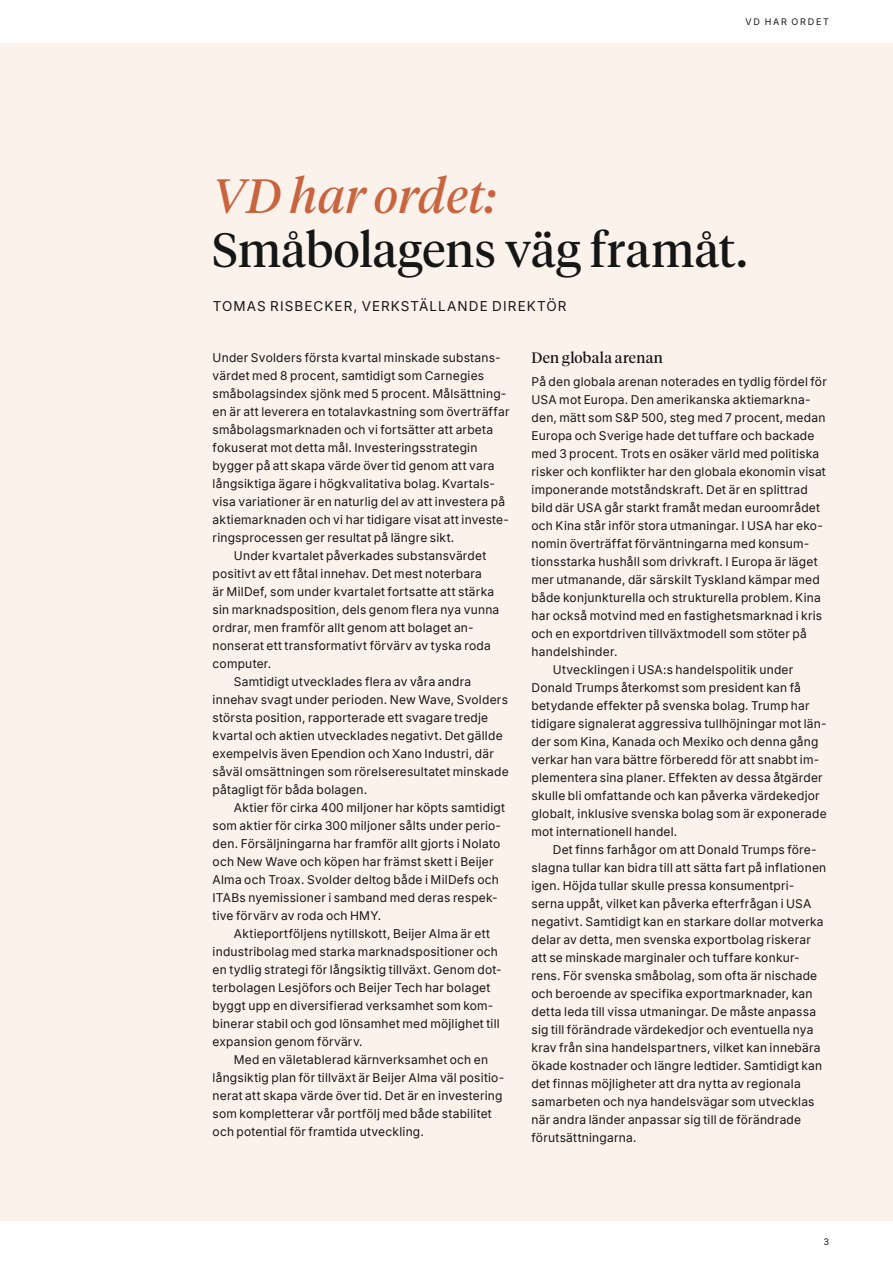
<style>
.page{position:relative;width:893px;height:1263px;background:#fff}
.page>*{position:absolute;margin:0;border:0;box-sizing:border-box;transform-origin:0 0}
.t1{font:48px "Tiempos Headline";letter-spacing:.01em;color:#151616}
.t2{font:italic 48px "Tiempos Headline";letter-spacing:.01em;color:#c8653f}
.t3{font:15px "Tiempos Headline";letter-spacing:.02em;color:#151616}
.t4{font:13.5px "Inter";letter-spacing:.085em;color:#151616}
.t5{font:12px "Inter";letter-spacing:.02em;color:#151616}
.t6{font:9px "Inter";color:#151616}
</style>
<div class="page">
<div style="left:0;top:43px;width:893px;height:1177px;background:#fcf2ec"></div>
<p class="t6" style="left:746px;top:15px;width:36px">VD har</p>
<p class="t6" style="left:792px;top:15px;width:9px">ordet</p>
<h1 class="t2" style="left:213px;top:163px;width:285px">VD har ordet:</h1>
<h1 class="t1" style="left:213px;top:217px;width:536px">Småbolagens väg framåt.</h1>
<p class="t4" style="left:213px;top:296px;width:355px">TOMAS RISBECKER, VERKSTÄLLANDE DIREKTÖR</p>
<p class="t5" style="left:213px;top:348px;width:289px">Under Svolders första kvartal minskade substans-</p>
<p class="t5" style="left:213px;top:366px;width:273px">värdet med 8 procent, samtidigt som Carnegies</p>
<p class="t5" style="left:213px;top:384px;width:295px">småbolagsindex sjönk med 5 procent. Målsättning-</p>
<p class="t5" style="left:213px;top:402px;width:298px">en är att leverera en totalavkastning som överträffar</p>
<p class="t5" style="left:213px;top:420px;width:282px">småbolagsmarknaden och vi fortsätter att arbeta</p>
<p class="t5" style="left:213px;top:438px;width:266px">fokuserat mot detta mål. Investeringsstrategin</p>
<p class="t5" style="left:213px;top:456px;width:283px">bygger på att skapa värde över tid genom att vara</p>
<p class="t5" style="left:213px;top:474px;width:284px">långsiktiga ägare i högkvalitativa bolag. Kvartals-</p>
<p class="t5" style="left:213px;top:492px;width:294px">visa variationer är en naturlig del av att investera på</p>
<p class="t5" style="left:213px;top:510px;width:298px">aktiemarknaden och vi har tidigare visat att investe-</p>
<p class="t5" style="left:213px;top:528px;width:243px">ringsprocessen ger resultat på längre sikt.</p>
<p class="t5" style="left:234px;top:546px;width:254px">Under kvartalet påverkades substansvärdet</p>
<p class="t5" style="left:213px;top:564px;width:271px">positivt av ett fåtal innehav. Det mest noterbara</p>
<p class="t5" style="left:213px;top:582px;width:283px">är MilDef, som under kvartalet fortsatte att stärka</p>
<p class="t5" style="left:213px;top:600px;width:288px">sin marknadsposition, dels genom flera nya vunna</p>
<p class="t5" style="left:213px;top:618px;width:263px">ordrar, men framför allt genom att bolaget an-</p>
<p class="t5" style="left:213px;top:636px;width:280px">nonserat ett transformativt förvärv av tyska roda</p>
<p class="t5" style="left:213px;top:654px;width:60px">computer.</p>
<p class="t5" style="left:234px;top:672px;width:239px">Samtidigt utvecklades flera av våra andra</p>
<p class="t5" style="left:213px;top:690px;width:297px">innehav svagt under perioden. New Wave, Svolders</p>
<p class="t5" style="left:213px;top:708px;width:277px">största position, rapporterade ett svagare tredje</p>
<p class="t5" style="left:213px;top:726px;width:292px">kvartal och aktien utvecklades negativt. Det gällde</p>
<p class="t5" style="left:213px;top:744px;width:283px">exempelvis även Ependion och Xano Industri, där</p>
<p class="t5" style="left:213px;top:762px;width:298px">såväl omsättningen som rörelseresultatet minskade</p>
<p class="t5" style="left:213px;top:780px;width:156px">påtagligt för båda bolagen.</p>
<p class="t5" style="left:234px;top:798px;width:273px">Aktier för cirka 400 miljoner har köpts samtidigt</p>
<p class="t5" style="left:213px;top:816px;width:290px">som aktier för cirka 300 miljoner sålts under perio-</p>
<p class="t5" style="left:213px;top:834px;width:289px">den. Försäljningarna har framför allt gjorts i Nolato</p>
<p class="t5" style="left:213px;top:852px;width:283px">och New Wave och köpen har främst skett i Beijer</p>
<p class="t5" style="left:213px;top:870px;width:288px">Alma och Troax. Svolder deltog både i MilDefs och</p>
<p class="t5" style="left:213px;top:888px;width:287px">ITABs nyemissioner i samband med deras respek-</p>
<p class="t5" style="left:213px;top:906px;width:170px">tive förvärv av roda och H MY.</p>
<p class="t5" style="left:234px;top:924px;width:258px">Aktieportföljens nytillskott, Beijer Alma är ett</p>
<p class="t5" style="left:213px;top:942px;width:287px">industribolag med starka marknadspositioner och</p>
<p class="t5" style="left:213px;top:960px;width:291px">en tydlig strategi för långsiktig tillväxt. Genom dot-</p>
<p class="t5" style="left:213px;top:978px;width:279px">terbolagen Lesjöfors och Beijer Tech har bolaget</p>
<p class="t5" style="left:213px;top:996px;width:282px">byggt upp en diversifierad verksamhet som kom-</p>
<p class="t5" style="left:213px;top:1014px;width:289px">binerar stabil och god lönsamhet med möjlighet till</p>
<p class="t5" style="left:213px;top:1032px;width:152px">expansion genom förvärv.</p>
<p class="t5" style="left:234px;top:1050px;width:256px">Med en väletablerad kärnverksamhet och en</p>
<p class="t5" style="left:213px;top:1068px;width:293px">långsiktig plan för tillväxt är Beijer Alma väl positio-</p>
<p class="t5" style="left:213px;top:1086px;width:292px">nerat att skapa värde över tid. Det är en investering</p>
<p class="t5" style="left:213px;top:1104px;width:281px">som kompletterar vår portfölj med både stabilitet</p>
<p class="t5" style="left:213px;top:1122px;width:213px">och potential för framtida utveckling.</p>
<p class="t3" style="left:531px;top:348px;width:133px">Den globala arenan</p>
<p class="t5" style="left:531px;top:372px;width:297px">På den globala arenan noterades en tydlig fördel för</p>
<p class="t5" style="left:531px;top:390px;width:280px">USA mot Europa. Den amerikanska aktiemarkna-</p>
<p class="t5" style="left:531px;top:408px;width:295px">den, mätt som S&amp;P 500, steg med 7 procent, medan</p>
<p class="t5" style="left:531px;top:426px;width:284px">Europa och Sverige hade det tuffare och backade</p>
<p class="t5" style="left:531px;top:444px;width:289px">med 3 procent. Trots en osäker värld med politiska</p>
<p class="t5" style="left:531px;top:462px;width:296px">risker och konflikter har den globala ekonomin visat</p>
<p class="t5" style="left:531px;top:480px;width:278px">imponerande motståndskraft. Det är en splittrad</p>
<p class="t5" style="left:531px;top:498px;width:290px">bild där USA går starkt framåt medan euroområdet</p>
<p class="t5" style="left:531px;top:516px;width:293px">och Kina står inför stora utmaningar. I USA har eko-</p>
<p class="t5" style="left:531px;top:534px;width:279px">nomin överträffat förväntningarna med konsum-</p>
<p class="t5" style="left:531px;top:552px;width:288px">tionsstarka hushåll som drivkraft. I Europa är läget</p>
<p class="t5" style="left:531px;top:570px;width:290px">mer utmanande, där särskilt Tyskland kämpar med</p>
<p class="t5" style="left:531px;top:588px;width:291px">både konjunkturella och strukturella problem. Kina</p>
<p class="t5" style="left:531px;top:606px;width:292px">har också motvind med en fastighetsmarknad i kris</p>
<p class="t5" style="left:531px;top:624px;width:277px">och en exportdriven tillväxtmodell som stöter på</p>
<p class="t5" style="left:531px;top:642px;width:88px">handelshinder.</p>
<p class="t5" style="left:553px;top:660px;width:242px">Utvecklingen i USA:s handelspolitik under</p>
<p class="t5" style="left:531px;top:678px;width:271px">Donald Trumps återkomst som president kan få</p>
<p class="t5" style="left:531px;top:696px;width:280px">betydande effekter på svenska bolag. Trump har</p>
<p class="t5" style="left:531px;top:714px;width:297px">tidigare signalerat aggressiva tullhöjningar mot län-</p>
<p class="t5" style="left:531px;top:732px;width:288px">der som Kina, Kanada och Mexiko och denna gång</p>
<p class="t5" style="left:531px;top:750px;width:289px">verkar han vara bättre förberedd för att snabbt im-</p>
<p class="t5" style="left:531px;top:768px;width:293px">plementera sina planer. Effekten av dessa åtgärder</p>
<p class="t5" style="left:531px;top:786px;width:290px">skulle bli omfattande och kan påverka värdekedjor</p>
<p class="t5" style="left:531px;top:804px;width:297px">globalt, inklusive svenska bolag som är exponerade</p>
<p class="t5" style="left:531px;top:822px;width:147px">mot internationell handel.</p>
<p class="t5" style="left:553px;top:840px;width:265px">Det finns farhågor om att Donald Trumps före-</p>
<p class="t5" style="left:531px;top:858px;width:296px">slagna tullar kan bidra till att sätta fart på inflationen</p>
<p class="t5" style="left:531px;top:876px;width:264px">igen. Höjda tullar skulle pressa konsumentpri-</p>
<p class="t5" style="left:531px;top:894px;width:281px">serna uppåt, vilket kan påverka efterfrågan i USA</p>
<p class="t5" style="left:531px;top:912px;width:294px">negativt. Samtidigt kan en starkare dollar motverka</p>
<p class="t5" style="left:531px;top:930px;width:281px">delar av detta, men svenska exportbolag riskerar</p>
<p class="t5" style="left:531px;top:948px;width:269px">att se minskade marginaler och tuffare konkur-</p>
<p class="t5" style="left:531px;top:966px;width:287px">rens. För svenska småbolag, som ofta är nischade</p>
<p class="t5" style="left:531px;top:984px;width:283px">och beroende av specifika exportmarknader, kan</p>
<p class="t5" style="left:531px;top:1002px;width:286px">detta leda till vissa utmaningar. De måste anpassa</p>
<p class="t5" style="left:531px;top:1020px;width:283px">sig till förändrade värdekedjor och eventuella nya</p>
<p class="t5" style="left:531px;top:1038px;width:291px">krav från sina handelspartners, vilket kan innebära</p>
<p class="t5" style="left:531px;top:1056px;width:292px">ökade kostnader och längre ledtider. Samtidigt kan</p>
<p class="t5" style="left:531px;top:1074px;width:271px">det finnas möjligheter att dra nytta av regionala</p>
<p class="t5" style="left:531px;top:1092px;width:285px">samarbeten och nya handelsvägar som utvecklas</p>
<p class="t5" style="left:531px;top:1110px;width:271px">när andra länder anpassar sig till de förändrade</p>
<p class="t5" style="left:531px;top:1128px;width:107px">förutsättningarna.</p>
<p class="t6" style="left:823px;top:1235px;width:7px">3</p>
</div>
